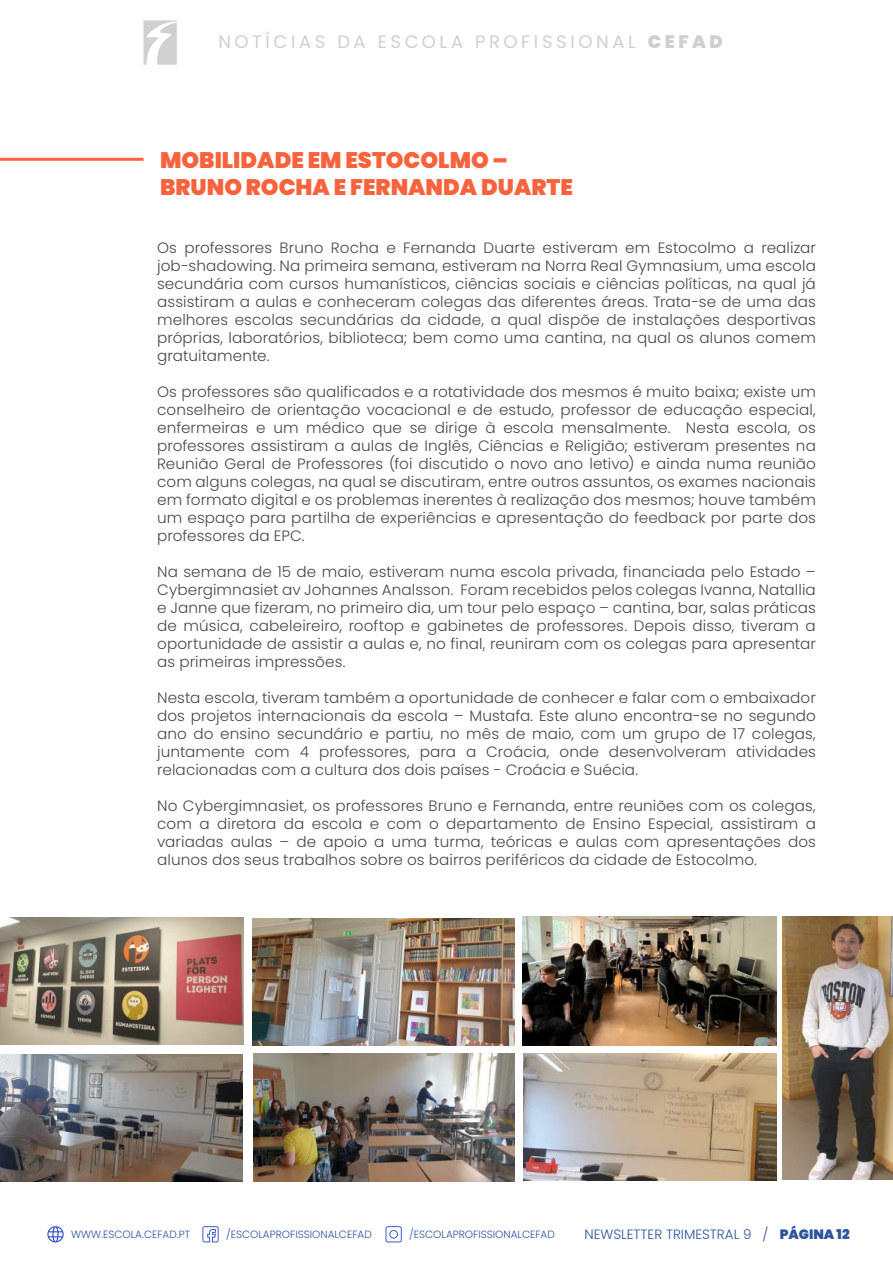
<style>
.page{position:relative;width:893px;height:1263px;background:#fff}
.page>*{position:absolute;margin:0;border:0;box-sizing:border-box;transform-origin:0 0}
.t1{font:900 22.5px/27px "Poppins";color:#f8623c}
.t2{font:18px "Poppins";letter-spacing:.2em;color:#d0d0d0}
.t3{font:300 15px/18px "Poppins";letter-spacing:.005em;color:#494949;text-align:justify}
.t4{font:300 13.5px "Poppins";color:#2b549d}
.t5{font:300 10.5px "Poppins";color:#2b549d}
.s1{font-weight:900}
</style>
<div class="page">
<svg style="left:47px;top:1226px;width:17px;height:16px"></svg>
<svg style="left:202px;top:1226px;width:17px;height:16px"></svg>
<svg style="left:385px;top:1226px;width:17px;height:16px"></svg>
<svg style="left:144px;top:20px;width:33px;height:45px"></svg>
<hr style="left:0;top:158px;width:144px;height:3px;background:#f8623c">
<img style="left:0;top:918px;width:244px;height:127px">
<img style="left:0;top:1055px;width:243px;height:126px">
<img style="left:522px;top:917px;width:254px;height:128px">
<img style="left:252px;top:918px;width:263px;height:128px">
<img style="left:253px;top:1054px;width:262px;height:127px">
<img style="left:783px;top:917px;width:110px;height:262px">
<img style="left:523px;top:1053px;width:254px;height:127px">
<p class="t2" style="left:218px;top:31px;width:506px">NOTÍCIAS DA ESCOLA PROFISSIONAL <span class="s1">CEFAD</span></p>
<h1 class="t1" style="left:160px;top:146px;width:414px">MOBILIDADE EM ESTOCOLMO –<br>BRUNO ROCHA E FERNANDA DUARTE</h1>
<p class="t3" style="left:157px;top:238px;width:660px">Os professores Bruno Rocha e Fernanda Duarte estiveram em Estocolmo a realizar job-shadowing. Na primeira semana, estiveram na Norra Real Gymnasium, uma escola secundária com cursos humanísticos, ciências sociais e ciências políticas, na qual já assistiram a aulas e conheceram colegas das diferentes áreas. Trata-se de uma das melhores escolas secundárias da cidade, a qual dispõe de instalações desportivas próprias, laboratórios, biblioteca; bem como uma cantina, na qual os alunos comem gratuitamente.</p>
<p class="t3" style="left:157px;top:382px;width:660px">Os professores são qualificados e a rotatividade dos mesmos é muito baixa; existe um conselheiro de orientação vocacional e de estudo, professor de educação especial, enfermeiras e um médico que se dirige à escola mensalmente. Nesta escola, os professores assistiram a aulas de Inglês, Ciências e Religião; estiveram presentes na Reunião Geral de Professores (foi discutido o novo ano letivo) e ainda numa reunião com alguns colegas, na qual se discutiram, entre outros assuntos, os exames nacionais em formato digital e os problemas inerentes à realização dos mesmos; houve também um espaço para partilha de experiências e apresentação do feedback por parte dos professores da EPC.</p>
<p class="t3" style="left:157px;top:562px;width:660px">Na semana de 15 de maio, estiveram numa escola privada, financiada pelo Estado – Cybergimnasiet av Johannes Analsson. Foram recebidos pelos colegas Ivanna, Natallia e Janne que fizeram, no primeiro dia, um tour pelo espaço – cantina, bar, salas práticas de música, cabeleireiro, rooftop e gabinetes de professores. Depois disso, tiveram a oportunidade de assistir a aulas e, no final, reuniram com os colegas para apresentar as primeiras impressões.</p>
<p class="t3" style="left:157px;top:688px;width:660px">Nesta escola, tiveram também a oportunidade de conhecer e falar com o embaixador dos projetos internacionais da escola – Mustafa. Este aluno encontra-se no segundo ano do ensino secundário e partiu, no mês de maio, com um grupo de 17 colegas, juntamente com 4 professores, para a Croácia, onde desenvolveram atividades relacionadas com a cultura dos dois países - Croácia e Suécia.</p>
<p class="t3" style="left:157px;top:796px;width:660px">No Cybergimnasiet, os professores Bruno e Fernanda, entre reuniões com os colegas, com a diretora da escola e com o departamento de Ensino Especial, assistiram a variadas aulas – de apoio a uma turma, teóricas e aulas com apresentações dos alunos dos seus trabalhos sobre os bairros periféricos da cidade de Estocolmo.</p>
<p class="t5" style="left:71px;top:1229px;width:121px">WWW.ESCOLA.CEFAD.PT</p>
<p class="t5" style="left:226px;top:1229px;width:147px">/ESCOLAPROFISSIONALCEFAD</p>
<p class="t5" style="left:409px;top:1229px;width:147px">/ESCOLAPROFISSIONALCEFAD</p>
<p class="t4" style="left:584px;top:1226px;width:267px">NEWSLETTER TRIMESTRAL 9 / <span class="s1">PÁGINA 12</span></p>
</div>
